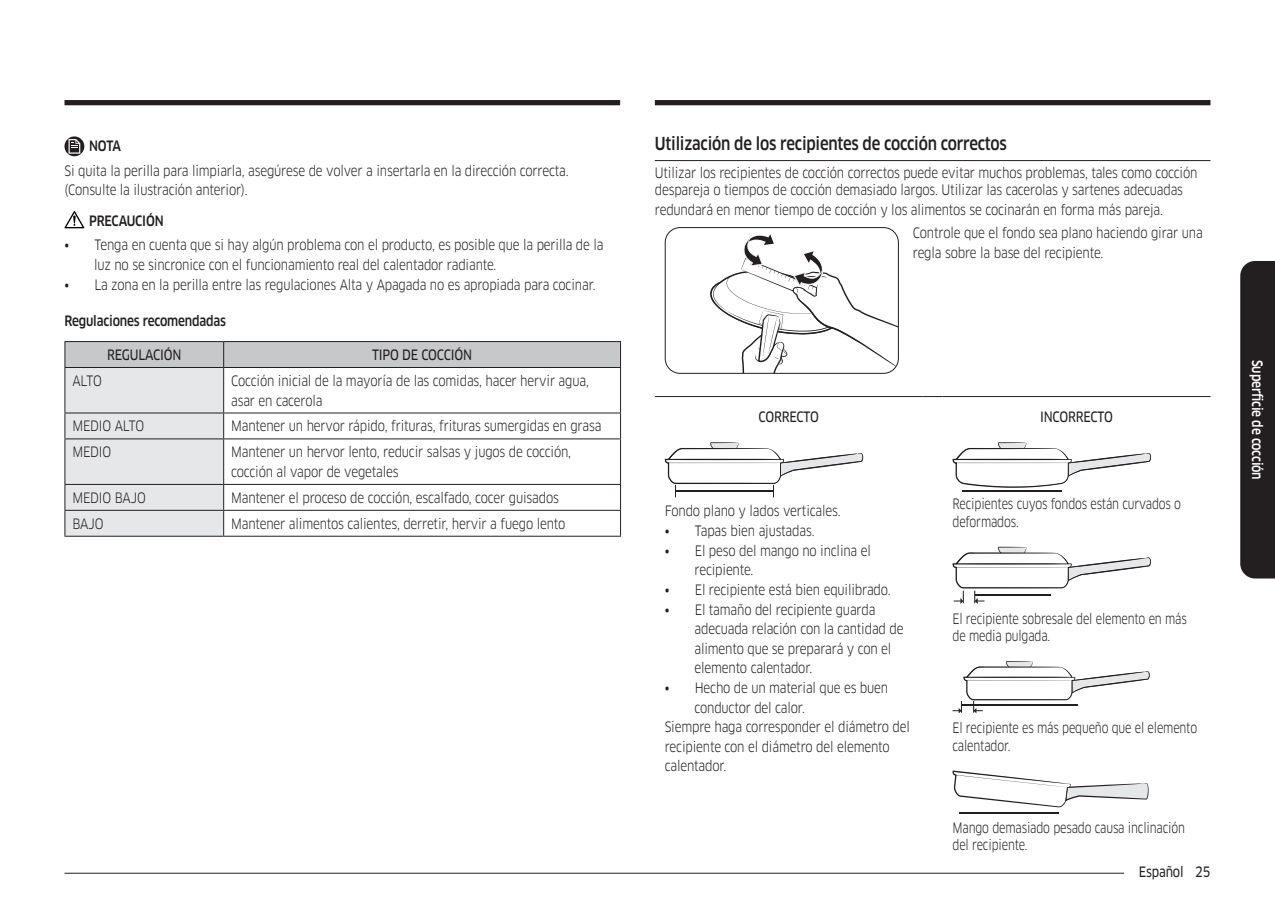
<style>
.page{position:relative;width:1275px;height:903px;background:#fff}
.page>*{position:absolute;margin:0;border:0;box-sizing:border-box;transform-origin:0 0}
.t1{font:500 17.5px "Samsung Clan Pro";letter-spacing:-.015em;color:#231f20;scale:.85 1}
.t2{font:14px/19.6px "Samsung Clan Pro";letter-spacing:-.015em;color:#231f20;scale:.85 1}
.t3{font:14px/17.5px "Samsung Clan Pro";letter-spacing:-.015em;color:#231f20;scale:.8 1}
.t4{font:14px "Samsung Clan Pro News";letter-spacing:-.015em;color:#231f20;scale:.85 1}
.t5{font:500 14px "Samsung Clan Pro";letter-spacing:-.015em;color:#231f20;scale:.85 1}
.t6{font:500 14px "Samsung Clan Pro";letter-spacing:-.015em;color:#fff;scale:.85 1}
.s1{font-family:"Samsung Clan Pro News"}
</style>
<div class="page">
<hr style="left:64px;top:873px;width:1092px;height:1px;background:#231f20">
<div style="left:1124px;top:862px;width:86px;height:17px;background:#fff"></div>
<div style="left:1240px;top:261px;width:35px;height:317px;background:#231f20"></div>
<div style="left:655px;top:100px;width:555px;height:5px;background:#231f20"></div>
<div style="left:64px;top:100px;width:556px;height:5px;background:#231f20"></div>
<svg style="left:64px;top:136px;width:20px;height:20px"></svg>
<svg style="left:69px;top:139px;width:11px;height:15px"></svg>
<svg style="left:64px;top:211px;width:20px;height:17px"></svg>
<svg style="left:64px;top:342px;width:557px;height:194px"></svg>
<hr style="left:64px;top:341px;width:160px;height:1px;background:#231f20">
<hr style="left:224px;top:341px;width:397px;height:1px;background:#231f20">
<hr style="left:64px;top:536px;width:160px;height:1px;background:#231f20">
<hr style="left:224px;top:536px;width:397px;height:1px;background:#231f20">
<hr style="left:655px;top:160px;width:555px;height:1px;background:#231f20">
<svg style="left:710px;top:231px;width:187px;height:141px"></svg>
<div style="left:665px;top:227px;width:234px;height:147px;border:1px solid #231f20;border-radius:15px"></div>
<hr style="left:655px;top:396px;width:268px;height:1px;background:#231f20">
<svg style="left:923px;top:396px;width:20px;height:1px"></svg>
<hr style="left:943px;top:396px;width:267px;height:1px;background:#231f20">
<svg style="left:665px;top:442px;width:198px;height:55px"></svg>
<hr style="left:962px;top:490px;width:100px;height:2px;background:#231f20">
<svg style="left:952px;top:442px;width:199px;height:46px"></svg>
<svg style="left:952px;top:547px;width:199px;height:57px"></svg>
<svg style="left:952px;top:661px;width:198px;height:52px"></svg>
<hr style="left:959px;top:811px;width:100px;height:2px;background:#231f20">
<svg style="left:952px;top:770px;width:196px;height:37px"></svg>
<p class="t5" style="left:89px;top:138px;width:39px">NOTA</p>
<p class="t2" style="left:64px;top:161px;width:594px">Si quita la perilla para limpiarla, asegúrese de volver a insertarla en la dirección correcta. (Consulte la ilustración anterior).</p>
<p class="t5" style="left:89px;top:212px;width:89px">PRECAUCIÓN</p>
<p class="t2" style="left:94px;top:235px;width:601px;text-indent:-30px"><span class="s1">•</span> Tenga en cuenta que si hay algún problema con el producto, es posible que la perilla de la luz no se sincronice con el funcionamiento real del calentador radiante.</p>
<p class="t2" style="left:64px;top:275px;width:626px"><span class="s1">•</span> La zona en la perilla entre las regulaciones Alta y Apagada no es apropiada para cocinar.</p>
<p class="t5" style="left:64px;top:313px;width:192px">Regulaciones recomendadas</p>
<p class="t4" style="left:107px;top:347px;width:89px">REGULACIÓN</p>
<p class="t4" style="left:372px;top:347px;width:119px">TIPO DE COCCIÓN</p>
<p class="t2" style="left:72px;top:371px;width:36px">ALTO</p>
<p class="t2" style="left:231px;top:371px;width:422px">Cocción inicial de la mayoría de las comidas, hacer hervir agua, asar en cacerola</p>
<p class="t2" style="left:72px;top:416px;width:86px">MEDIO ALTO</p>
<p class="t2" style="left:231px;top:416px;width:437px">Mantener un hervor rápido, frituras, frituras sumergidas en grasa</p>
<p class="t2" style="left:72px;top:442px;width:47px">MEDIO</p>
<p class="t2" style="left:231px;top:442px;width:401px">Mantener un hervor lento, reducir salsas y jugos de cocción, cocción al vapor de vegetales</p>
<p class="t2" style="left:72px;top:488px;width:88px">MEDIO BAJO</p>
<p class="t2" style="left:231px;top:488px;width:387px">Mantener el proceso de cocción, escalfado, cocer guisados</p>
<p class="t2" style="left:72px;top:514px;width:38px">BAJO</p>
<p class="t2" style="left:231px;top:514px;width:395px">Mantener alimentos calientes, derretir, hervir a fuego lento</p>
<p class="t1" style="left:655px;top:134px;width:416px">Utilización de los recipientes de cocción correctos</p>
<p class="t2" style="left:655px;top:164px;width:640px;line-height:17.5px">Utilizar los recipientes de cocción correctos puede evitar muchos problemas, tales como cocción despareja o tiempos de cocción demasiado largos. Utilizar las cacerolas y sartenes adecuadas</p>
<p class="t2" style="left:913px;top:198px;width:343px;line-height:23.4px;text-indent:-258px">redundará en menor tiempo de cocción y los alimentos se cocinarán en forma más pareja.<br>Controle que el fondo sea plano haciendo girar una</p>
<p class="t2" style="left:913px;top:243px;width:226px">regla sobre la base del recipiente.</p>
<p class="t4" style="left:759px;top:409px;width:73px">CORRECTO</p>
<p class="t4" style="left:1040px;top:409px;width:87px">INCORRECTO</p>
<p class="t2" style="left:665px;top:501px;width:208px">Fondo plano y lados verticales.</p>
<p class="t2" style="left:665px;top:521px;width:178px"><span class="s1">•</span> Tapas bien ajustadas.</p>
<p class="t2" style="left:694px;top:541px;width:209px;text-indent:-30px"><span class="s1">•</span> El peso del mango no inclina el recipiente.</p>
<p class="t2" style="left:665px;top:580px;width:267px"><span class="s1">•</span> El recipiente está bien equilibrado.</p>
<p class="t2" style="left:694px;top:599px;width:247px;text-indent:-30px"><span class="s1">•</span> El tamaño del recipiente guarda adecuada relación con la cantidad de alimento que se preparará y con el elemento calentador.</p>
<p class="t2" style="left:665px;top:678px;width:264px"><span class="s1">•</span> Hecho de un material que es buen</p>
<p class="t2" style="left:694px;top:697px;width:131px">conductor del calor.</p>
<p class="t2" style="left:665px;top:717px;width:290px">Siempre haga corresponder el diámetro del</p>
<p class="t2" style="left:665px;top:737px;width:266px">recipiente con el diámetro del elemento</p>
<p class="t2" style="left:665px;top:756px;width:74px">calentador.</p>
<p class="t3" style="left:952px;top:495px;width:287px">Recipientes cuyos fondos están curvados o deformados.</p>
<p class="t3" style="left:952px;top:610px;width:294px">El recipiente sobresale del elemento en más de media pulgada.</p>
<p class="t3" style="left:952px;top:719px;width:307px">El recipiente es más pequeño que el elemento calentador.</p>
<p class="t3" style="left:952px;top:819px;width:292px">Mango demasiado pesado causa inclinación del recipiente.</p>
<p class="t4" style="left:1139px;top:863px;width:86px">Español 25</p>
<p class="t6" style="left:1265px;top:360px;width:141px;rotate:90deg">Superficiedecocció</p>
</div>
